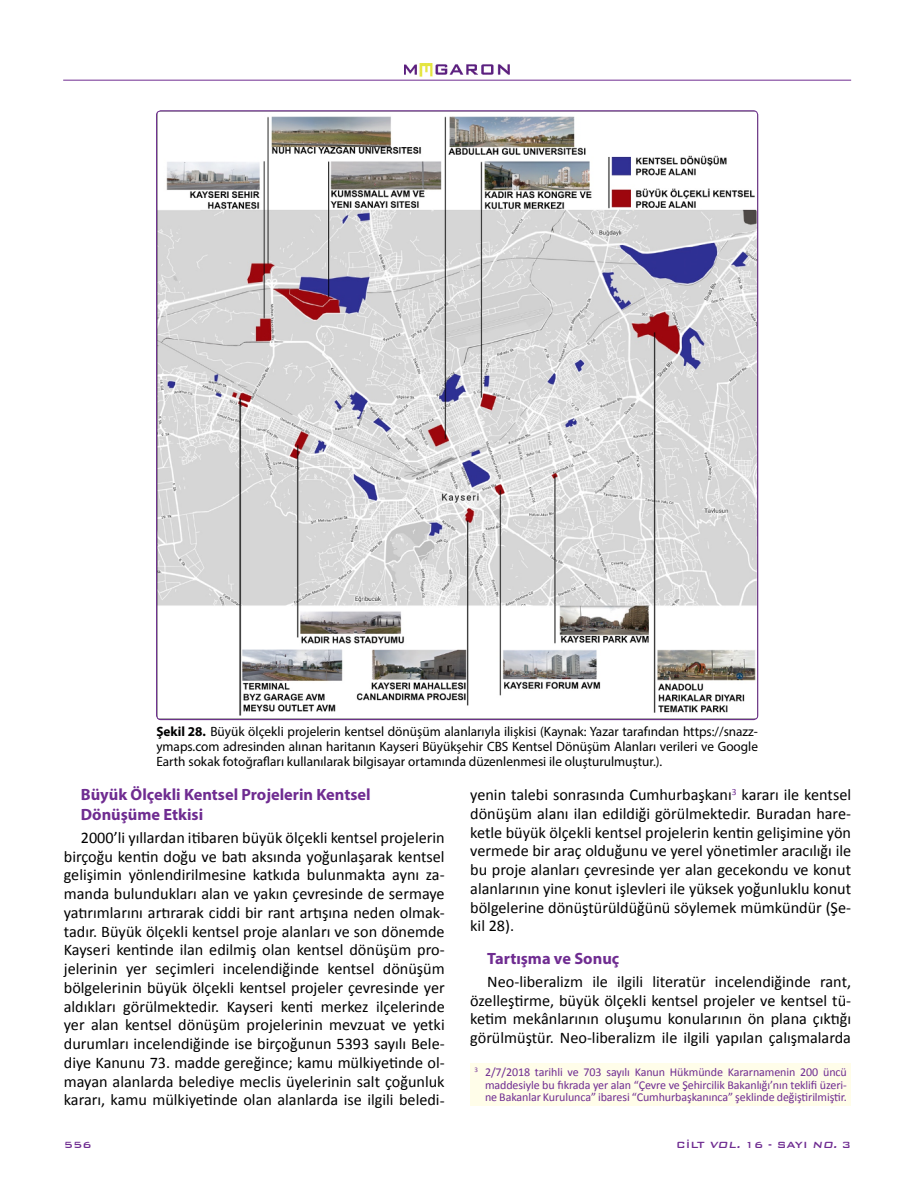
<style>
.page{position:relative;width:915px;height:1191px;background:#fff}
.page>*{position:absolute;margin:0;border:0;box-sizing:border-box;transform-origin:0 0}
.t1{font:700 16.35px/19.6px "Myriad Pro";color:#6f2c91}
.t2{font:16.2px/18.8px "Calibri";color:#000;text-align:justify}
.t3{font:13.5px/15px "Myriad Pro";color:#000;text-align:justify}
.t4{font:12px/12.5px "Calibri";letter-spacing:-.01em;color:#6f2c91;text-align:justify}
.t5{font:500 12px "Bank Gothic BT";color:#6f2c91}
.s1{font-weight:700}
.s2{font-style:italic}
</style>
<div class="page">
<img style="left:404px;top:64px;width:105px;height:16px">
<hr style="left:63px;top:80px;width:787px;height:1px;background:#6f2c91">
<img style="left:156px;top:111px;width:601px;height:608px">
<div style="left:470px;top:1063px;width:380px;height:42px;background:#fffde9"></div>
<p class="t3" style="left:156px;top:724px;width:603px"><span class="s1">Şekil 28.</span> Büyük ölçekli projelerin kentsel dönüşüm alanlarıyla ilişkisi (Kaynak: Yazar tarafından https://snazz&shy;ymaps.com adresinden alınan haritanın Kayseri Büyükşehir CBS Kentsel Dönüşüm Alanları verileri ve Google Earth sokak fotoğrafları kullanılarak bilgisayar ortamında düzenlenmesi ile oluşturulmuştur.).</p>
<p class="t1" style="left:81px;top:784px;width:291px">Büyük Ölçekli Kentsel Projelerin Kentsel<br>Dönüşüme Etkisi</p>
<p class="t2" style="left:64px;top:827px;width:382px;text-indent:17px">2000’li yıllardan itibaren büyük ölçekli kentsel projelerin birçoğu kentin doğu ve batı aksında yoğunlaşarak kentsel gelişimin yönlendirilmesine katkıda bulunmakta aynı za&shy;manda bulundukları alan ve yakın çevresinde de sermaye yatırımlarını artırarak ciddi bir rant artışına neden olmak&shy;tadır. Büyük ölçekli kentsel proje alanları ve son dönemde Kayseri kentinde ilan edilmiş olan kentsel dönüşüm pro&shy;jelerinin yer seçimleri incelendiğinde kentsel dönüşüm bölgelerinin büyük ölçekli kentsel projeler çevresinde yer aldıkları görülmektedir. Kayseri kenti merkez ilçelerinde yer alan kentsel dönüşüm projelerinin mevzuat ve yetki durumları incelendiğinde ise birçoğunun 5393 sayılı Bele&shy;diye Kanunu 73. madde gereğince; kamu mülkiyetinde ol&shy;mayan alanlarda belediye meclis üyelerinin salt çoğunluk kararı, kamu mülkiyetinde olan alanlarda ise ilgili beledi-</p>
<p class="t2" style="left:470px;top:784px;width:382px">yenin talebi sonrasında Cumhurbaşkanı<sup>3</sup> kararı ile kentsel dönüşüm alanı ilan edildiği görülmektedir. Buradan hare&shy;ketle büyük ölçekli kentsel projelerin kentin gelişimine yön vermede bir araç olduğunu ve yerel yönetimler aracılığı ile bu proje alanları çevresinde yer alan gecekondu ve konut alanlarının yine konut işlevleri ile yüksek yoğunluklu konut bölgelerine dönüştürüldüğünü söylemek mümkündür (Şe&shy;kil 28).</p>
<p class="t1" style="left:487px;top:948px;width:133px">Tartışma ve Sonuç</p>
<p class="t2" style="left:470px;top:971px;width:382px;text-indent:17px">Neo-liberalizm ile ilgili literatür incelendiğinde rant, özelleştirme, büyük ölçekli kentsel projeler ve kentsel tü&shy;ketim mekânlarının oluşumu konularının ön plana çıktığı görülmüştür. Neo-liberalizm ile ilgili yapılan çalışmalarda</p>
<p class="t4" style="left:485px;top:1065px;width:363px;text-indent:-10px"><sup>3</sup> 2/7/2018 tarihli ve 703 sayılı Kanun Hükmünde Kararnamenin 200 üncü maddesiyle bu fıkrada yer alan “Çevre ve Şehircilik Bakanlığı’nın teklifi üzeri&shy;ne Bakanlar Kurulunca” ibaresi “Cumhurbaşkanınca” şeklinde değiştirilmiştir.</p>
<p class="t5" style="left:64px;top:1138px;width:29px">556</p>
<p class="t5" style="left:676px;top:1138px;width:176px">CİLT <span class="s2">VOL.</span> 16 - SAYI <span class="s2">NO.</span> 3</p>
</div>
